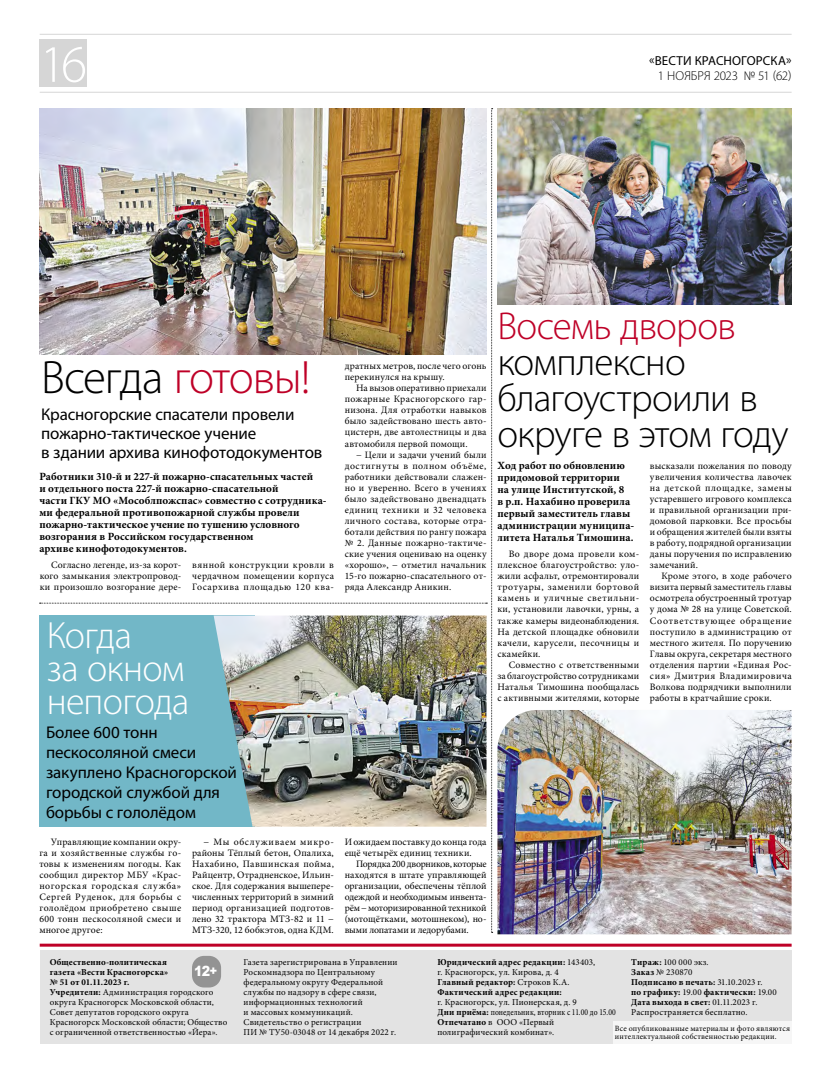
<style>
.page{position:relative;width:820px;height:1078px;background:#fff}
.page>*{position:absolute;margin:0;border:0;box-sizing:border-box;transform-origin:0 0}
.t1{font:300 53px "Myriad Pro";color:#fff}
.t2{font:300 47px "Myriad Pro";letter-spacing:-.03em;color:#be0027}
.t3{font:300 39px/36px "Myriad Pro";letter-spacing:-.025em;color:#000}
.t4{font:300 39px "Myriad Pro";letter-spacing:-.015em;color:#be0027}
.t5{font:300 38px/33px "Myriad Pro";letter-spacing:-.02em;color:#fff}
.t6{font:17px/20px "Myriad Pro";letter-spacing:-.01em;color:#000}
.t7{font:900 14px "Arial";color:#fff;scale:.9 1}
.t8{font:13px "Myriad Pro";letter-spacing:.01em;color:#000}
.t9{font:300 13px "Myriad Pro";letter-spacing:-.01em;color:#000}
.t10{font:700 11px/12px "Minion Pro";letter-spacing:.01em;color:#000}
.t11{font:9.8px/11.1px "Minion Pro";letter-spacing:.015em;color:#000;text-align:justify}
.t12{font:9px/10px "Minion Pro";letter-spacing:.015em;color:#000}
.t13{font:700 9px/10px "Minion Pro";letter-spacing:.025em;color:#000}
.t14{font:8px/8px "Minion Pro";letter-spacing:.025em;color:#000}
.s1{color:#000}
.s2{font-weight:700}
.s3{font-weight:400}
.s4{font-size:12px}
</style>
<div class="page">
<hr style="left:40px;top:92px;width:751px;height:1px;background:#d6d6d6">
<hr style="left:40px;top:34px;width:751px;height:1px;background:#d6d6d6">
<div style="left:40px;top:40px;width:47px;height:47px;background:#d6d6d6"></div>
<hr style="left:40px;top:943px;width:751px;height:3px;background:#be0027">
<div style="left:40px;top:950px;width:751px;height:93px;background:#e3e3e3"></div>
<div style="left:192px;top:955px;width:29px;height:32px;background:#939393;border-radius:12px"></div>
<div style="left:613px;top:1020px;width:178px;height:23px;background:#f6f6f6"></div>
<img style="left:497px;top:108px;width:294px;height:196px">
<img style="left:497px;top:710px;width:294px;height:224px">
<img style="left:40px;top:108px;width:452px;height:824px">
<h1 class="t1" style="left:40px;top:32px;width:49px">16</h1>
<h3 class="t8" style="left:649px;top:53px;width:144px">«ВЕСТИ КРАСНОГОРСКА»</h3>
<h3 class="t9" style="left:657px;top:68px;width:135px">1 НОЯБРЯ 2023 № 51 (62)</h3>
<h3 class="t4" style="left:497px;top:302px;width:240px">Восемь дворов</h3>
<h3 class="t3" style="left:497px;top:343px;width:293px">комплексно благоустроили в округе в этом году</h3>
<h2 class="t2" style="left:41px;top:348px;width:271px"><span class="s1">Всегда</span> готовы!</h2>
<h3 class="t6" style="left:41px;top:404px;width:282px;line-height:19px">Красногорские спасатели провели пожарно-тактическое учение<br>в здании архива кинофотодокументов</h3>
<p class="t10" style="left:39px;top:470px;width:289px">Работники 310-й и 227-й пожарно-спасательных частей<br>и отдельного поста 227-й пожарно-спасательной<br>части ГКУ МО «Мособлпожспас» совместно с сотрудника&shy;ми федеральной противопожарной службы провели пожарно-тактическое учение по тушению условного возгорания в Российском государственном<br>архиве кинофотодокументов.</p>
<p class="t10" style="left:497px;top:459px;width:138px">Ход работ по обновлению придомовой территории<br>на улице Институтской, 8<br>в р.п. Нахабино проверила первый заместитель главы администрации муниципа&shy;литета Наталья Тимошина.</p>
<p class="t11" style="left:497px;top:548px;width:143px;text-indent:11px">Во дворе дома провели ком&shy;плексное благоустройство: уло&shy;жили асфальт, отремонтировали тротуары, заменили бортовой камень и уличные светильни&shy;ки, установили лавочки, урны, а также камеры видеонаблюдения.<br>На детской площадке обновили качели, карусели, песочницы и скамейки.</p>
<p class="t11" style="left:497px;top:659px;width:143px;text-indent:11px">Совместно с ответственными за благоустройство сотрудниками Наталья Тимошина пообщалась с активными жителями, которые</p>
<p class="t11" style="left:344px;top:360px;width:143px">дратных метров, после чего огонь перекинулся на крышу.</p>
<p class="t11" style="left:344px;top:382px;width:143px;text-indent:11px">На вызов оперативно приехали пожарные Красногорского гар&shy;низона. Для отработки навыков было задействовано шесть авто&shy;цистерн, две автолестницы и два автомобиля первой помощи.</p>
<p class="t11" style="left:344px;top:449px;width:143px;text-indent:11px">− Цели и задачи учений были достигнуты в полном объёме, работники действовали слажен&shy;но и уверенно. Всего в учениях было задействовано двенадцать единиц техники и 32 человека личного состава, которые отра&shy;ботали действия по рангу пожара № 2. Данные пожарно-тактиче&shy;ские учения оцениваю на оценку «хорошо», − отметил начальник 15-го пожарно-спасательного от&shy;ряда Александр Аникин.</p>
<p class="t11" style="left:649px;top:460px;width:143px">высказали пожелания по поводу увеличения количества лавочек на детской площадке, замены устаревшего игрового комплекса и правильной организации при&shy;домовой парковки. Все просьбы и обращения жителей были взяты в работу, подрядной организации даны поручения по исправлению замечаний.</p>
<p class="t11" style="left:649px;top:570px;width:143px;text-indent:11px">Кроме этого, в ходе рабочего визита первый заместитель главы осмотрела обустроенный тротуар у дома № 28 на улице Советской.<br>Соответствующее обращение поступило в администрацию от местного жителя. По поручению Главы округа, секретаря местного отделения партии «Единая Рос&shy;сия» Дмитрия Владимировича Волкова подрядчики выполнили работы в кратчайшие сроки.</p>
<p class="t11" style="left:40px;top:559px;width:143px;text-indent:11px">Согласно легенде, из-за корот&shy;кого замыкания электропровод&shy;ки произошло возгорание дере-</p>
<p class="t11" style="left:192px;top:559px;width:143px">вянной конструкции кровли в чердачном помещении корпуса Госархива площадью 120 ква-</p>
<h3 class="t5" style="left:47px;top:618px;width:144px">Когда<br>за окном непогода</h3>
<h3 class="t6" style="left:46px;top:721px;width:192px">Более 600 тонн пескосоляной смеси закуплено Красногорской городской службой для борьбы с гололёдом</h3>
<p class="t11" style="left:39px;top:836px;width:143px;text-indent:11px">Управляющие компании окру&shy;га и хозяйственные службы го&shy;товы к изменениям погоды. Как сообщил директор МБУ «Крас&shy;ногорская городская служба» Сергей Руденок, для борьбы с гололёдом приобретено свыше 600 тонн пескосоляной смеси и многое другое:</p>
<p class="t11" style="left:192px;top:836px;width:143px;text-indent:11px">− Мы обслуживаем микро&shy;районы Тёплый бетон, Опалиха, Нахабино, Павшинская пойма, Райцентр, Отрадненское, Ильин&shy;ское. Для содержания вышепере&shy;численных территорий в зимний период организацией подготов&shy;лено 32 трактора МТЗ-82 и 11 − МТЗ-320, 12 бобкэтов, одна КДМ.</p>
<p class="t11" style="left:344px;top:836px;width:143px">И ожидаем поставку до конца года ещё четырёх единиц техники.</p>
<p class="t11" style="left:344px;top:858px;width:143px;text-indent:11px">Порядка 200 дворников, которые находятся в штате управляющей организации, обеспечены тёплой одеждой и необходимым инвента&shy;рём − моторизированной техникой (мотощётками, мотошнеком), но&shy;выми лопатами и ледорубами.</p>
<p class="t12" style="left:50px;top:956px;width:179px"><span class="s2">Общественно-политическая<br>газета «Вести Красногорска»<br>№ 51 от 01.11.2023 г.<br>Учредители:</span> Администрация городского округа Красногорск Московской области, Совет депутатов городского округа Красногорск Московской области; Общество с ограниченной ответственностью «Йера».</p>
<p class="t12" style="left:243px;top:956px;width:155px">Газета зарегистрирована в Управлении<br>Роскомнадзора по Центральному федеральному округу Федеральной службы по надзору в сфере связи, информационных технологий<br>и массовых коммуникаций.<br>Свидетельство о регистрации<br>ПИ № ТУ50-03048 от 14 декабря 2022 г.</p>
<p class="t13" style="left:437px;top:956px;width:159px">Юридический адрес редакции: <span class="s3">143403, г. Красногорск, ул. Кирова, д. 4<br></span>Главный редактор: <span class="s3">Строков К.А.<br></span>Фактический адрес редакции:</p>
<p class="t12" style="left:631px;top:956px;width:147px"><span class="s2">Тираж:</span> 100 000 экз.<br><span class="s2">Заказ</span> № 230870<br><span class="s2">Подписано в печать:</span> 31.10.2023 г.<br><span class="s2">по графику:</span> 19.00 <span class="s2">фактически:</span> 19.00<br><span class="s2">Дата выхода в свет:</span> 01.11.2023 г.<br>Распространяется бесплатно.</p>
<h3 class="t7" style="left:194px;top:960px;width:27px">12<span class="s4">+</span></h3>
<p class="t12" style="left:437px;top:996px;width:180px">г. Красногорск, ул. Пионерская, д. 9<br><span class="s2">Дни приёма:</span> понедельник, вторник с 11.00 до 15.00<br><span class="s2">Отпечатано</span> в ООО «Первый полиграфический комбинат».</p>
<p class="t14" style="left:614px;top:1023px;width:176px">Все опубликованные материалы и фото являются интеллектуальной собственностью редакции.</p>
</div>
